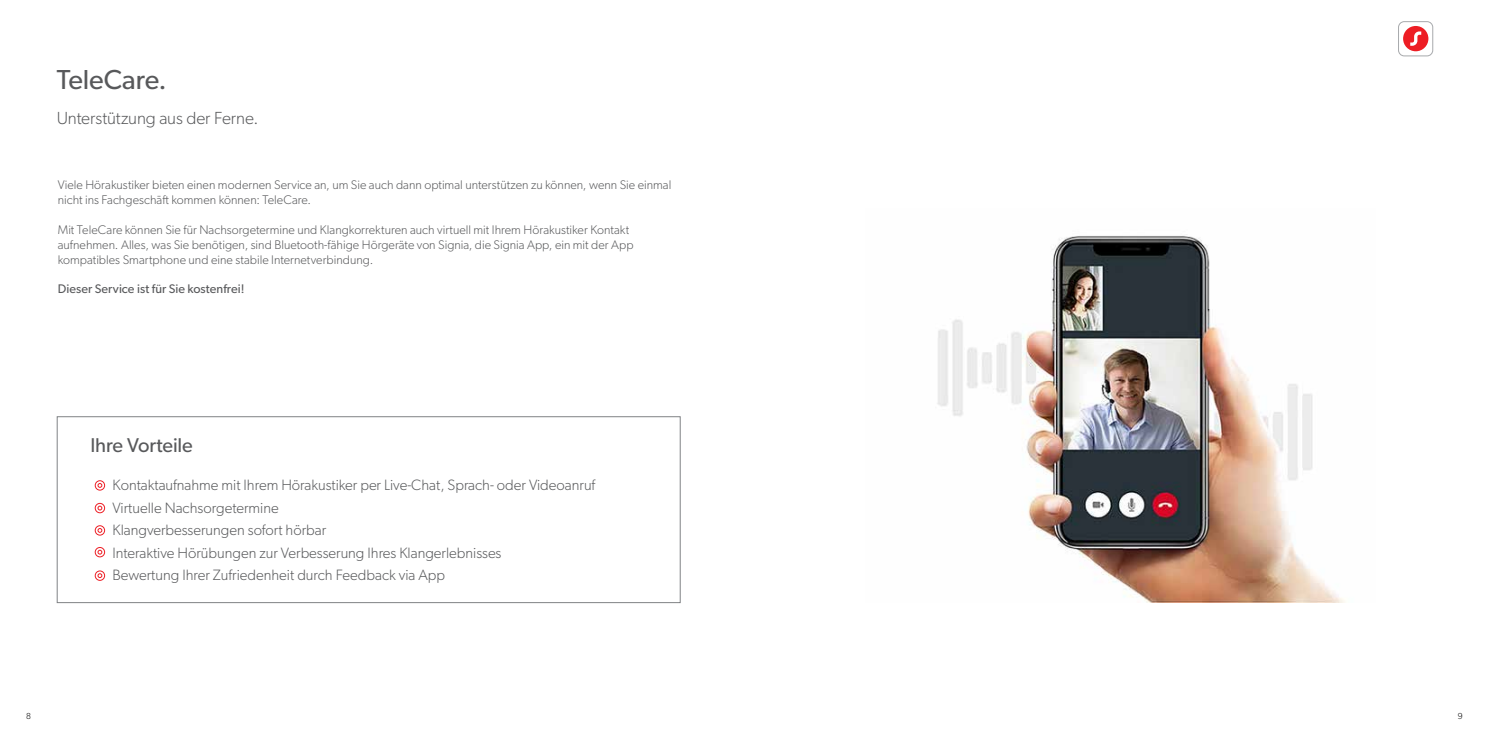
<style>
.page{position:relative;width:1489px;height:745px;background:#fff}
.page>*{position:absolute;margin:0;border:0;box-sizing:border-box;transform-origin:0 0}
.t1{font:27.5px "Gibson";letter-spacing:-.005em;color:#58595b}
.t2{font:20px "Gibson";letter-spacing:-.005em;color:#58595b}
.t3{font:300 17.5px "Gibson";letter-spacing:-.005em;color:#58595b}
.t4{font:300 15px/22.5px "Gibson";color:#58595b}
.t5{font:300 12.5px/15px "Gibson";letter-spacing:.005em;color:#58595b}
.t6{font:12.5px "Gibson";letter-spacing:.005em;color:#58595b}
.t7{font:300 8.75px "Gibson";color:#000}
</style>
<div class="page">
<div style="left:1398px;top:21px;width:34px;height:35px;border:1px solid #a7a9ac;border-radius:6px"></div>
<svg style="left:1398px;top:21px;width:33px;height:35px"></svg>
<div style="left:57px;top:416px;width:623px;height:186px;border:1px solid #808285"></div>
<div style="left:95px;top:480px;width:10px;height:10px;border:1px solid #ed1d24;border-radius:50%"></div>
<svg style="left:98px;top:483px;width:4px;height:4px"></svg>
<div style="left:95px;top:502px;width:10px;height:11px;border:1px solid #ed1d24;border-radius:50%"></div>
<svg style="left:98px;top:505px;width:4px;height:5px"></svg>
<div style="left:95px;top:525px;width:10px;height:10px;border:1px solid #ed1d24;border-radius:50%"></div>
<svg style="left:98px;top:528px;width:4px;height:4px"></svg>
<div style="left:95px;top:546px;width:10px;height:11px;border:1px solid #ed1d24;border-radius:50%"></div>
<svg style="left:98px;top:549px;width:4px;height:5px"></svg>
<div style="left:95px;top:570px;width:10px;height:10px;border:1px solid #ed1d24;border-radius:50%"></div>
<svg style="left:98px;top:573px;width:4px;height:4px"></svg>
<img style="left:937px;top:234px;width:408px;height:368px">
<h1 class="t1" style="left:57px;top:63px;width:112px">TeleCare.</h1>
<h3 class="t3" style="left:57px;top:108px;width:203px">Unterstützung aus der Ferne.</h3>
<p class="t5" style="left:58px;top:177px;width:615px">Viele Hörakustiker bieten einen modernen Service an, um Sie auch dann optimal unterstützen zu können, wenn Sie einmal nicht ins Fachgeschäft kommen können: TeleCare.</p>
<p class="t5" style="left:58px;top:221px;width:577px">Mit TeleCare können Sie für Nachsorgetermine und Klangkorrekturen auch virtuell mit Ihrem Hörakustiker Kontakt aufnehmen. Alles, was Sie benötigen, sind Bluetooth-fähige Hörgeräte von Signia, die Signia App, ein mit der App kompatibles Smartphone und eine stabile Internetverbindung.</p>
<p class="t6" style="left:58px;top:281px;width:188px">Dieser Service ist für Sie kostenfrei!</p>
<h2 class="t2" style="left:90px;top:432px;width:104px">Ihre Vorteile</h2>
<p class="t4" style="left:112px;top:473px;width:484px">Kontaktaufnahme mit Ihrem Hörakustiker per Live-Chat, Sprach- oder Videoanruf Virtuelle Nachsorgetermine<br>Klangverbesserungen sofort hörbar<br>Interaktive Hörübungen zur Verbesserung Ihres Klangerlebnisses<br>Bewertung Ihrer Zufriedenheit durch Feedback via App</p>
<p class="t7" style="left:26px;top:710px;width:6px">8</p>
<p class="t7" style="left:1457px;top:710px;width:6px">9</p>
</div>
